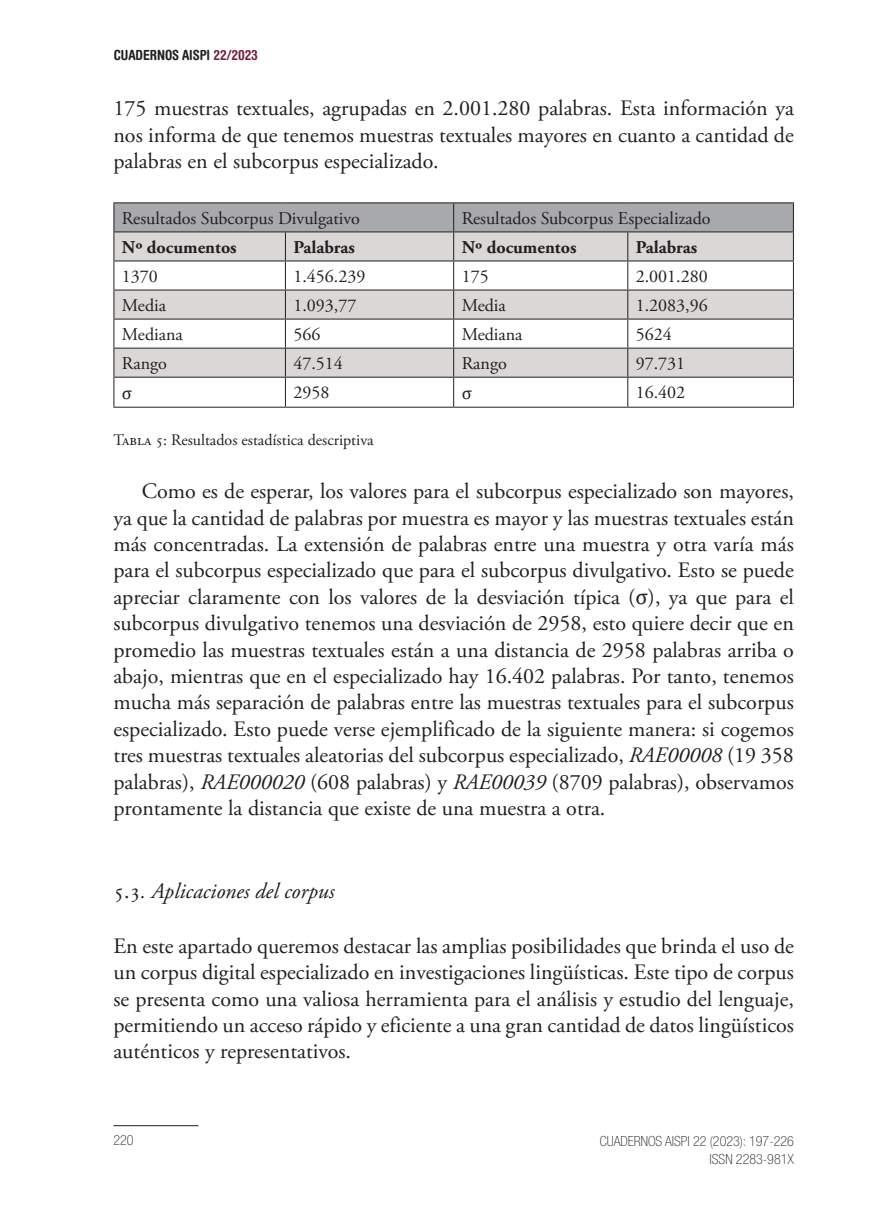
<style>
.page{position:relative;width:879px;height:1219px;background:#fff}
.page>*{position:absolute;margin:0;border:0;box-sizing:border-box;transform-origin:0 0}
.testo{font:22px/26.4px "Adobe Garamond Pro";color:#231f20;text-align:justify}
.testo_senza_rientro{font:22px/26.4px "Adobe Garamond Pro";color:#231f20;text-align:justify}
.titolo_sottoparagraf{font:italic 22px "Adobe Garamond Pro";color:#231f20}
.testo_tabella{font:18px "Adobe Garamond Pro";color:#231f20}
.testo_tabella-2{font:700 18px "Adobe Garamond Pro";color:#231f20}
.testo_tabella-3{font:18px "Cambria Math";color:#231f20}
.didascalia{font:16px "Adobe Garamond Pro";color:#231f20}
.t1{font:100 condensed 14px/18px "Helvetica Neue";color:#231f20;text-align:right}
.t2{font:700 condensed 14px "Helvetica Rounded LT Std";letter-spacing:-.005em;color:#231f20}
.s1{color:#782139}
.s2{font-family:"Cambria Math"}
.s3{font-style:italic}
.s4{font-style:normal}
</style>
<div class="page">
<hr style="left:113px;top:1125px;width:85px;height:1px;background:#231f20">
<hr style="left:113px;top:202px;width:172px;height:1px;background:#231f20">
<hr style="left:285px;top:202px;width:169px;height:1px;background:#231f20">
<hr style="left:454px;top:202px;width:174px;height:1px;background:#231f20">
<hr style="left:628px;top:202px;width:166px;height:1px;background:#231f20">
<svg style="left:113px;top:203px;width:681px;height:204px"></svg>
<hr style="left:113px;top:407px;width:172px;height:1px;background:#231f20">
<hr style="left:285px;top:407px;width:169px;height:1px;background:#231f20">
<hr style="left:454px;top:407px;width:174px;height:1px;background:#231f20">
<hr style="left:628px;top:407px;width:166px;height:1px;background:#231f20">
<p class="t2" style="left:114px;top:46px;width:146px">CUADERNOS AISPI <span class="s1">22/2023</span></p>
<p class="testo" style="left:113px;top:96px;width:682px">175 muestras textuales, agrupadas en 2.001.280 palabras. Esta información ya nos informa de que tenemos muestras textuales mayores en cuanto a cantidad de palabras en el subcorpus especializado.</p>
<p class="testo_tabella" style="left:122px;top:207px;width:239px">Resultados Subcorpus Divulgativo</p>
<p class="testo_tabella" style="left:462px;top:207px;width:250px">Resultados Subcorpus Especializado</p>
<p class="testo_tabella-2" style="left:122px;top:237px;width:116px">Nº documentos</p>
<p class="testo_tabella-2" style="left:293px;top:237px;width:63px">Palabras</p>
<p class="testo_tabella-2" style="left:462px;top:237px;width:116px">Nº documentos</p>
<p class="testo_tabella-2" style="left:636px;top:237px;width:63px">Palabras</p>
<p class="testo_tabella" style="left:122px;top:266px;width:37px">1370</p>
<p class="testo_tabella" style="left:293px;top:266px;width:73px">1.456.239</p>
<p class="testo_tabella" style="left:462px;top:266px;width:28px">175</p>
<p class="testo_tabella" style="left:636px;top:266px;width:73px">2.001.280</p>
<p class="testo_tabella" style="left:122px;top:295px;width:46px">Media</p>
<p class="testo_tabella" style="left:293px;top:295px;width:64px">1.093,77</p>
<p class="testo_tabella" style="left:462px;top:295px;width:46px">Media</p>
<p class="testo_tabella" style="left:636px;top:295px;width:73px">1.2083,96</p>
<p class="testo_tabella" style="left:122px;top:324px;width:63px">Mediana</p>
<p class="testo_tabella" style="left:293px;top:324px;width:28px">566</p>
<p class="testo_tabella" style="left:462px;top:324px;width:63px">Mediana</p>
<p class="testo_tabella" style="left:636px;top:324px;width:37px">5624</p>
<p class="testo_tabella" style="left:122px;top:353px;width:47px">Rango</p>
<p class="testo_tabella" style="left:293px;top:353px;width:51px">47.514</p>
<p class="testo_tabella" style="left:462px;top:353px;width:47px">Rango</p>
<p class="testo_tabella" style="left:636px;top:353px;width:51px">97.731</p>
<p class="testo_tabella-3" style="left:122px;top:382px;width:12px">σ</p>
<p class="testo_tabella" style="left:293px;top:382px;width:37px">2958</p>
<p class="testo_tabella-3" style="left:462px;top:382px;width:12px">σ</p>
<p class="testo_tabella" style="left:636px;top:382px;width:51px">16.402</p>
<p class="didascalia" style="left:113px;top:431px;width:262px">Tabla 5: Resultados estadística descriptiva</p>
<p class="testo" style="left:113px;top:479px;width:682px;text-indent:28px">Como es de esperar, los valores para el subcorpus especializado son mayores, ya que la cantidad de palabras por muestra es mayor y las muestras textuales están más concentradas. La extensión de palabras entre una muestra y otra varía más para el subcorpus especializado que para el subcorpus divulgativo. Esto se puede apreciar claramente con los valores de la desviación típica (<span class="s2">σ</span>), ya que para el subcorpus divulgativo tenemos una desviación de 2958, esto quiere decir que en promedio las muestras textuales están a una distancia de 2958 palabras arriba o abajo, mientras que en el especializado hay 16.402 palabras. Por tanto, tenemos mucha más separación de palabras entre las muestras textuales para el subcorpus especializado. Esto puede verse ejemplificado de la siguiente manera: si cogemos tres muestras textuales aleatorias del subcorpus especializado, <span class="s3">RAE00008</span> (19 358 palabras), <span class="s3">RAE000020</span> (608 palabras) y <span class="s3">RAE00039</span> (8709 palabras), observamos prontamente la distancia que existe de una muestra a otra.</p>
<p class="titolo_sottoparagraf" style="left:113px;top:878px;width:223px"><span class="s4">5.3</span>. Aplicaciones del corpus</p>
<p class="testo_senza_rientro" style="left:113px;top:933px;width:682px">En este apartado queremos destacar las amplias posibilidades que brinda el uso de un corpus digital especializado en investigaciones lingüísticas. Este tipo de corpus se presenta como una valiosa herramienta para el análisis y estudio del lenguaje, permitiendo un acceso rápido y eficiente a una gran cantidad de datos lingüísticos auténticos y representativos.</p>
<p class="t1" style="left:113px;top:1131px;width:22px">220</p>
<p class="t1" style="left:600px;top:1132px;width:196px">CUADERNOS AISPI 22 (2023): 197-226<br>ISSN 2283-981X</p>
</div>
